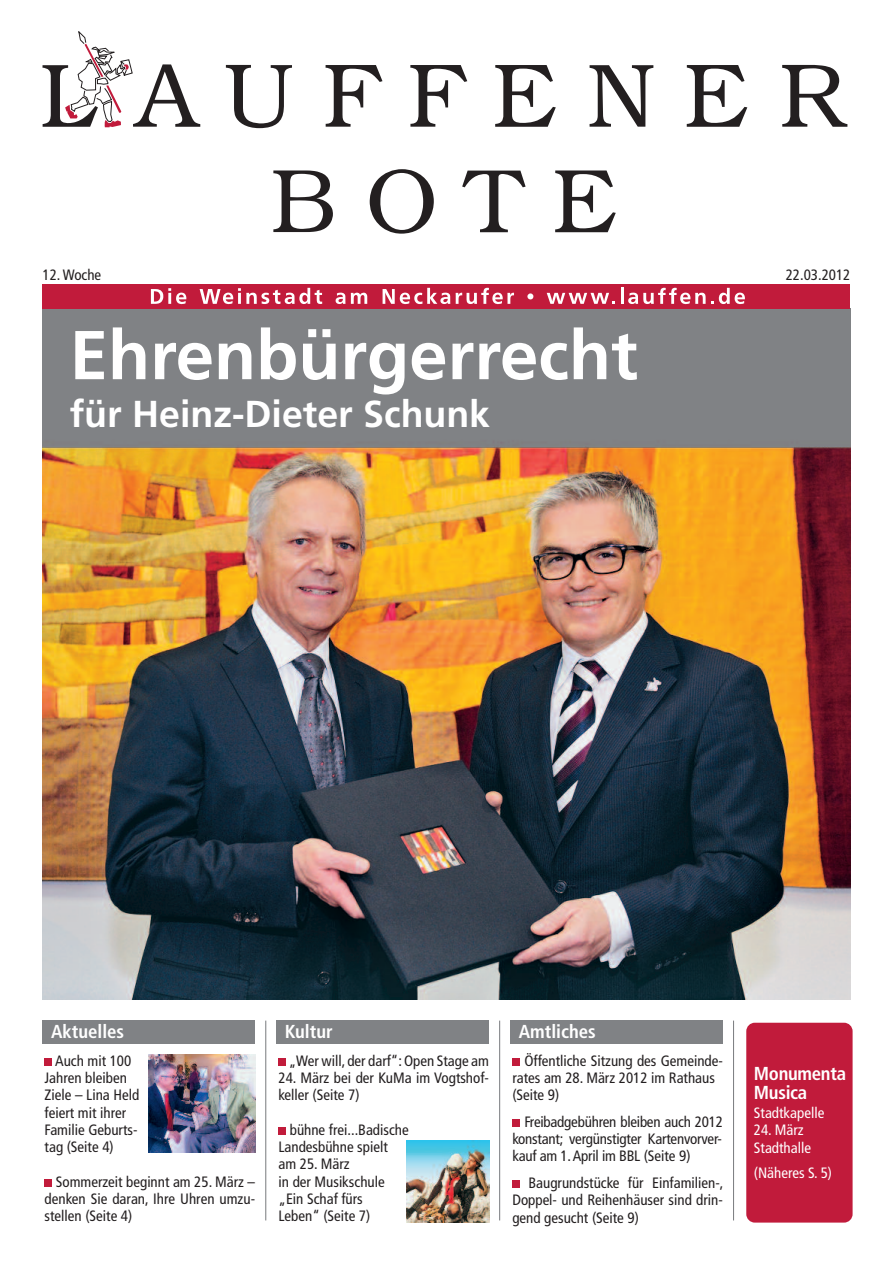
<style>
.page{position:relative;width:893px;height:1263px;background:#fff}
.page>*{position:absolute;margin:0;border:0;box-sizing:border-box;transform-origin:0 0}
.t1{font:700 69px "Frutiger LT";color:#fff}
.t2{font:700 37.5px "Frutiger LT";color:#fff}
.t3{font:700 condensed 18.75px/18.8px "Frutiger LT";color:#fff}
.t4{font:condensed 15px/17.2px "Frutiger LT";color:#231f20}
.t5{font:condensed 15px/17.2px "Frutiger LT";color:#fff}
</style>
<div class="page">
<svg style="left:273px;top:170px;width:60px;height:62px"></svg>
<svg style="left:370px;top:169px;width:64px;height:65px"></svg>
<svg style="left:462px;top:171px;width:64px;height:61px"></svg>
<svg style="left:555px;top:170px;width:61px;height:62px"></svg>
<svg style="left:226px;top:65px;width:66px;height:63px"></svg>
<svg style="left:326px;top:65px;width:56px;height:62px"></svg>
<svg style="left:410px;top:65px;width:57px;height:62px"></svg>
<svg style="left:495px;top:65px;width:61px;height:62px"></svg>
<svg style="left:590px;top:65px;width:63px;height:62px"></svg>
<svg style="left:687px;top:65px;width:60px;height:62px"></svg>
<svg style="left:782px;top:65px;width:65px;height:62px"></svg>
<svg style="left:43px;top:31px;width:157px;height:96px"></svg>
<div style="left:746px;top:1023px;width:107px;height:199px;background:#c11b3b;border-radius:9px"></div>
<img style="left:43px;top:309px;width:807px;height:690px">
<div style="left:43px;top:284px;width:807px;height:25px;background:#c11b3b"></div>
<svg style="left:151px;top:288px;width:35px;height:16px"></svg>
<svg style="left:200px;top:288px;width:122px;height:16px"></svg>
<svg style="left:336px;top:293px;width:9px;height:11px"></svg>
<svg style="left:351px;top:293px;width:16px;height:11px"></svg>
<svg style="left:383px;top:288px;width:67px;height:16px"></svg>
<svg style="left:456px;top:288px;width:58px;height:16px"></svg>
<svg style="left:527px;top:293px;width:6px;height:6px"></svg>
<svg style="left:547px;top:293px;width:68px;height:11px"></svg>
<svg style="left:621px;top:288px;width:124px;height:16px"></svg>
<div style="left:43px;top:1020px;width:212px;height:24px;background:#808285"></div>
<div style="left:276px;top:1020px;width:213px;height:24px;background:#808285"></div>
<div style="left:510px;top:1020px;width:213px;height:24px;background:#808285"></div>
<hr style="left:265px;top:1020px;width:1px;height:200px;background:#808285">
<hr style="left:499px;top:1020px;width:1px;height:200px;background:#808285">
<hr style="left:733px;top:1020px;width:1px;height:200px;background:#808285">
<div style="left:45px;top:1058px;width:7px;height:8px;background:#c11b3b"></div>
<div style="left:45px;top:1179px;width:7px;height:7px;background:#c11b3b"></div>
<div style="left:279px;top:1058px;width:7px;height:8px;background:#c11b3b"></div>
<div style="left:279px;top:1127px;width:7px;height:8px;background:#c11b3b"></div>
<div style="left:512px;top:1058px;width:8px;height:8px;background:#c11b3b"></div>
<div style="left:512px;top:1119px;width:8px;height:8px;background:#c11b3b"></div>
<div style="left:512px;top:1180px;width:8px;height:8px;background:#c11b3b"></div>
<img style="left:149px;top:1054px;width:106px;height:98px">
<img style="left:406px;top:1141px;width:83px;height:81px">
<p class="t4" style="left:43px;top:267px;width:60px">12.Woche</p>
<p class="t4" style="left:786px;top:267px;width:66px">22.03.2012</p>
<h1 class="t1" style="left:70px;top:327px;width:570px">Ehrenbürgerrecht</h1>
<h2 class="t2" style="left:70px;top:399px;width:422px">für Heinz-Dieter Schunk</h2>
<p class="t3" style="left:51px;top:1024px;width:75px">Aktuelles</p>
<p class="t3" style="left:285px;top:1024px;width:49px">Kultur</p>
<p class="t3" style="left:519px;top:1024px;width:79px">Amtliches</p>
<p class="t4" style="left:45px;top:1053px;width:96px;text-indent:10px">Auch mit 100<br>Jahren bleiben<br>Ziele – Lina Held feiert mit ihrer<br>Familie Geburts&shy;tag (Seite 4)</p>
<p class="t4" style="left:45px;top:1174px;width:212px;text-align:justify;text-indent:11px">Sommerzeit beginnt am 25. März – denken Sie daran, Ihre Uhren umzu&shy;stellen (Seite 4)</p>
<p class="t4" style="left:512px;top:1053px;width:212px;text-indent:12px">Öffentliche Sitzung des Gemeinde&shy;rates am 28. März 2012 im Rathaus (Seite 9)</p>
<p class="t4" style="left:512px;top:1114px;width:212px;text-align:justify;text-indent:12px">Freibadgebühren bleiben auch 2012 konstant; vergünstigter Kartenvorver&shy;kauf am 1.April im BBL (Seite 9)</p>
<p class="t4" style="left:512px;top:1175px;width:213px;text-align:justify;text-indent:16px">Baugrundstücke für Einfamilien-, Doppel- und Reihenhäuser sind drin&shy;gend gesucht (Seite 9)</p>
<p class="t4" style="left:289px;top:1053px;width:202px">„Wer will, der darf“:Open Stage am</p>
<p class="t4" style="left:278px;top:1070px;width:212px">24. März bei der KuMa im Vogtshof&shy;keller (Seite 7)</p>
<p class="t4" style="left:279px;top:1122px;width:132px;text-indent:11px">bühne frei...Badische<br>Landesbühne spielt am 25. März<br>in der Musikschule „Ein Schaf fürs<br>Leben“ (Seite 7)</p>
<p class="t3" style="left:754px;top:1065px;width:94px">Monumenta<br>Musica</p>
<p class="t5" style="left:754px;top:1105px;width:72px">Stadtkapelle</p>
<p class="t5" style="left:754px;top:1123px;width:59px">24. März<br>Stadthalle</p>
<p class="t5" style="left:754px;top:1166px;width:80px">(Näheres S. 5)</p>
</div>
